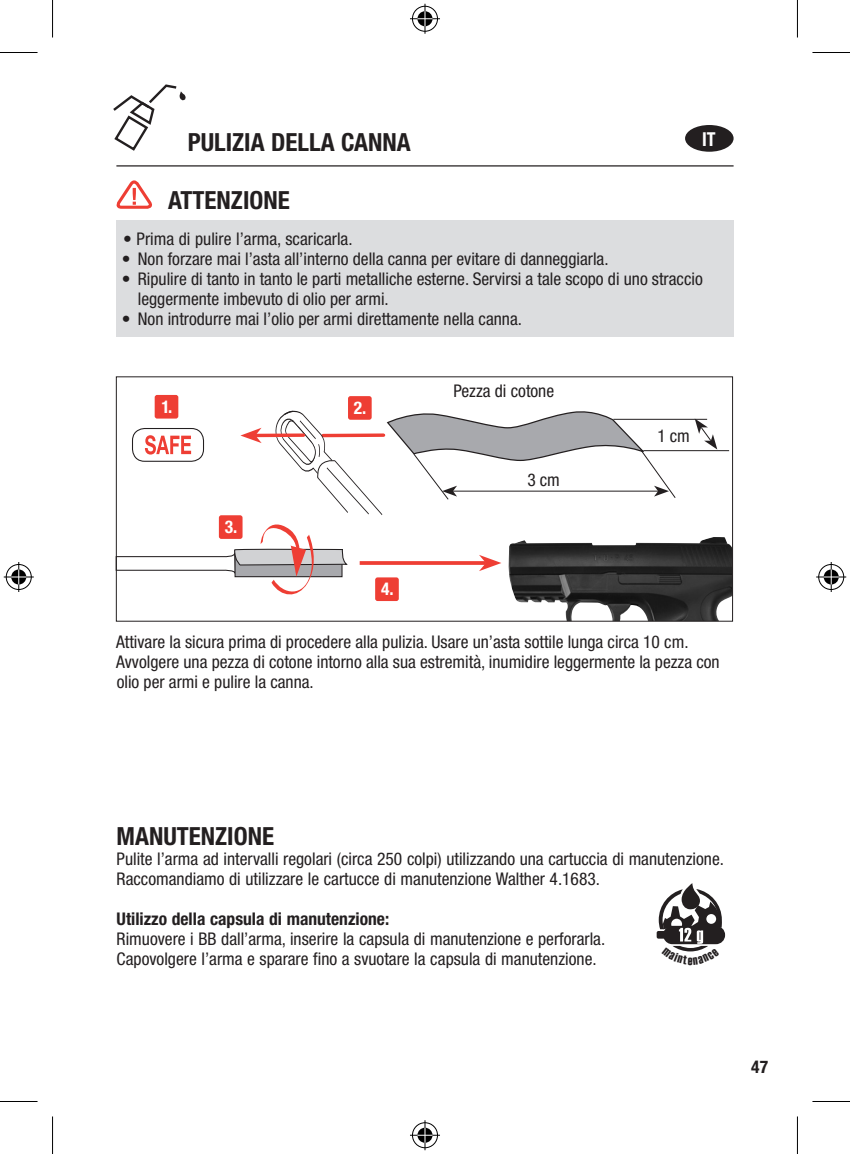
<style>
.page{position:relative;width:850px;height:1154px;background:#fff}
.page>*{position:absolute;margin:0;border:0;box-sizing:border-box;transform-origin:0 0}
.t1{font:700 condensed 25px "Helvetica Neue LT Pro";color:#231f20}
.t2{font:700 condensed 19.25px "Helvetica Neue LT Pro";color:#fff;scale:.95 1}
.t3{font:condensed 17.5px/20px "Helvetica Neue LT Pro";color:#231f20}
.t4{font:700 condensed 17.5px "Helvetica Neue LT Pro";color:#231f20}
.t5{font:700 condensed 17.5px "Helvetica Neue LT Pro";color:#fff}
</style>
<div class="page">
<hr style="left:116px;top:165px;width:617px;height:2px;background:#231f20">
<div style="left:684px;top:125px;width:49px;height:27px;background:#231f20;border-radius:50%"></div>
<div style="left:155px;top:395px;width:23px;height:24px;background:#ee3e34;border-radius:2px"></div>
<div style="left:348px;top:396px;width:23px;height:24px;background:#f0544b;border-radius:2px"></div>
<div style="left:375px;top:577px;width:23px;height:24px;background:#ee3e34;border-radius:2px"></div>
<hr style="left:613px;top:419px;width:93px;height:1px;background:#231f20">
<hr style="left:643px;top:450px;width:85px;height:1px;background:#231f20">
<svg style="left:694px;top:418px;width:23px;height:31px"></svg>
<svg style="left:115px;top:397px;width:560px;height:202px"></svg>
<svg style="left:116px;top:180px;width:36px;height:29px"></svg>
<div style="left:116px;top:221px;width:617px;height:116px;background:#dcdddf"></div>
<img style="left:508px;top:537px;width:222px;height:82px">
<svg style="left:113px;top:84px;width:73px;height:67px"></svg>
<hr style="left:0;top:52px;width:38px;height:1px;background:#000">
<hr style="left:812px;top:52px;width:37px;height:1px;background:#000">
<hr style="left:0;top:1101px;width:38px;height:1px;background:#000">
<hr style="left:812px;top:1101px;width:37px;height:1px;background:#000">
<hr style="left:52px;top:0;width:1px;height:38px;background:#000">
<hr style="left:52px;top:1116px;width:1px;height:38px;background:#000">
<hr style="left:796px;top:0;width:1px;height:38px;background:#000">
<hr style="left:796px;top:1116px;width:1px;height:38px;background:#000">
<div style="left:410px;top:5px;width:29px;height:28px;border:3px solid #fff;border-radius:50%"></div>
<hr style="left:410px;top:17px;width:30px;height:3px;background:#fff">
<hr style="left:423px;top:4px;width:3px;height:30px;background:#fff">
<div style="left:415px;top:10px;width:19px;height:18px;border:3px solid #fff;border-radius:50%"></div>
<div style="left:412px;top:6px;width:25px;height:26px;border:1px solid #000;border-radius:50%"></div>
<hr style="left:410px;top:18px;width:30px;height:1px;background:#000">
<hr style="left:424px;top:4px;width:1px;height:30px;background:#000">
<svg style="left:417px;top:11px;width:15px;height:15px"></svg>
<div style="left:410px;top:1121px;width:29px;height:28px;border:3px solid #fff;border-radius:50%"></div>
<hr style="left:410px;top:1134px;width:30px;height:3px;background:#fff">
<hr style="left:423px;top:1120px;width:3px;height:30px;background:#fff">
<div style="left:415px;top:1126px;width:19px;height:18px;border:3px solid #fff;border-radius:50%"></div>
<div style="left:412px;top:1122px;width:25px;height:26px;border:1px solid #000;border-radius:50%"></div>
<hr style="left:410px;top:1135px;width:30px;height:1px;background:#000">
<hr style="left:424px;top:1120px;width:1px;height:30px;background:#000">
<svg style="left:417px;top:1128px;width:15px;height:15px"></svg>
<div style="left:5px;top:563px;width:28px;height:28px;border:3px solid #fff;border-radius:50%"></div>
<hr style="left:4px;top:575px;width:30px;height:3px;background:#fff">
<hr style="left:17px;top:562px;width:3px;height:30px;background:#fff">
<div style="left:10px;top:568px;width:18px;height:18px;border:3px solid #fff;border-radius:50%"></div>
<div style="left:6px;top:564px;width:26px;height:26px;border:1px solid #000;border-radius:50%"></div>
<hr style="left:4px;top:576px;width:30px;height:1px;background:#000">
<hr style="left:18px;top:562px;width:1px;height:30px;background:#000">
<svg style="left:11px;top:569px;width:15px;height:15px"></svg>
<div style="left:816px;top:563px;width:28px;height:28px;border:3px solid #fff;border-radius:50%"></div>
<hr style="left:815px;top:575px;width:30px;height:3px;background:#fff">
<hr style="left:829px;top:562px;width:3px;height:30px;background:#fff">
<div style="left:821px;top:568px;width:18px;height:18px;border:3px solid #fff;border-radius:50%"></div>
<div style="left:818px;top:564px;width:25px;height:26px;border:1px solid #000;border-radius:50%"></div>
<hr style="left:815px;top:576px;width:30px;height:1px;background:#000">
<hr style="left:830px;top:562px;width:1px;height:30px;background:#000">
<svg style="left:823px;top:569px;width:15px;height:15px"></svg>
<svg style="left:656px;top:883px;width:68px;height:69px"></svg>
<h1 class="t1" style="left:188px;top:127px;width:224px">PULIZIA DELLA CANNA</h1>
<p class="t2" style="left:701px;top:127px;width:16px">IT</p>
<h1 class="t1" style="left:168px;top:185px;width:123px">ATTENZIONE</h1>
<p class="t3" style="left:123px;top:229px;width:231px">• Prima di pulire l’arma, scaricarla.</p>
<p class="t3" style="left:122px;top:249px;width:488px">• Non forzare mai l’asta all’interno della canna per evitare di danneggiarla.</p>
<p class="t3" style="left:138px;top:269px;width:566px;text-indent:-16px">• Ripulire di tanto in tanto le parti metalliche esterne. Servirsi a tale scopo di uno straccio leggermente imbevuto di olio per armi.</p>
<p class="t3" style="left:122px;top:309px;width:401px">• Non introdurre mai l’olio per armi direttamente nella canna.</p>
<p class="t5" style="left:161px;top:396px;width:12px">1.</p>
<p class="t5" style="left:353px;top:397px;width:14px">2.</p>
<p class="t5" style="left:224px;top:516px;width:14px">3.</p>
<p class="t5" style="left:381px;top:578px;width:14px">4.</p>
<p class="t3" style="left:453px;top:381px;width:102px">Pezza di cotone</p>
<p class="t3" style="left:527px;top:470px;width:34px">3 cm</p>
<p class="t3" style="left:657px;top:426px;width:34px">1 cm</p>
<p class="t3" style="left:116px;top:632px;width:604px">Attivare la sicura prima di procedere alla pulizia. Usare un’asta sottile lunga circa 10 cm.<br>Avvolgere una pezza di cotone intorno alla sua estremità, inumidire leggermente la pezza con olio per armi e pulire la canna.</p>
<h1 class="t1" style="left:116px;top:821px;width:159px">MANUTENZIONE</h1>
<p class="t3" style="left:116px;top:848px;width:608px">Pulite l’arma ad intervalli regolari (circa 250 colpi) utilizzando una cartuccia di manutenzione.<br>Raccomandiamo di utilizzare le cartucce di manutenzione Walther 4.1683.</p>
<p class="t4" style="left:116px;top:908px;width:274px">Utilizzo della capsula di manutenzione:</p>
<p class="t3" style="left:116px;top:928px;width:490px">Rimuovere i BB dall’arma, inserire la capsula di manutenzione e perforarla.<br>Capovolgere l’arma e sparare fino a svuotare la capsula di manutenzione.</p>
<p class="t4" style="left:751px;top:1056px;width:18px">47</p>
</div>
